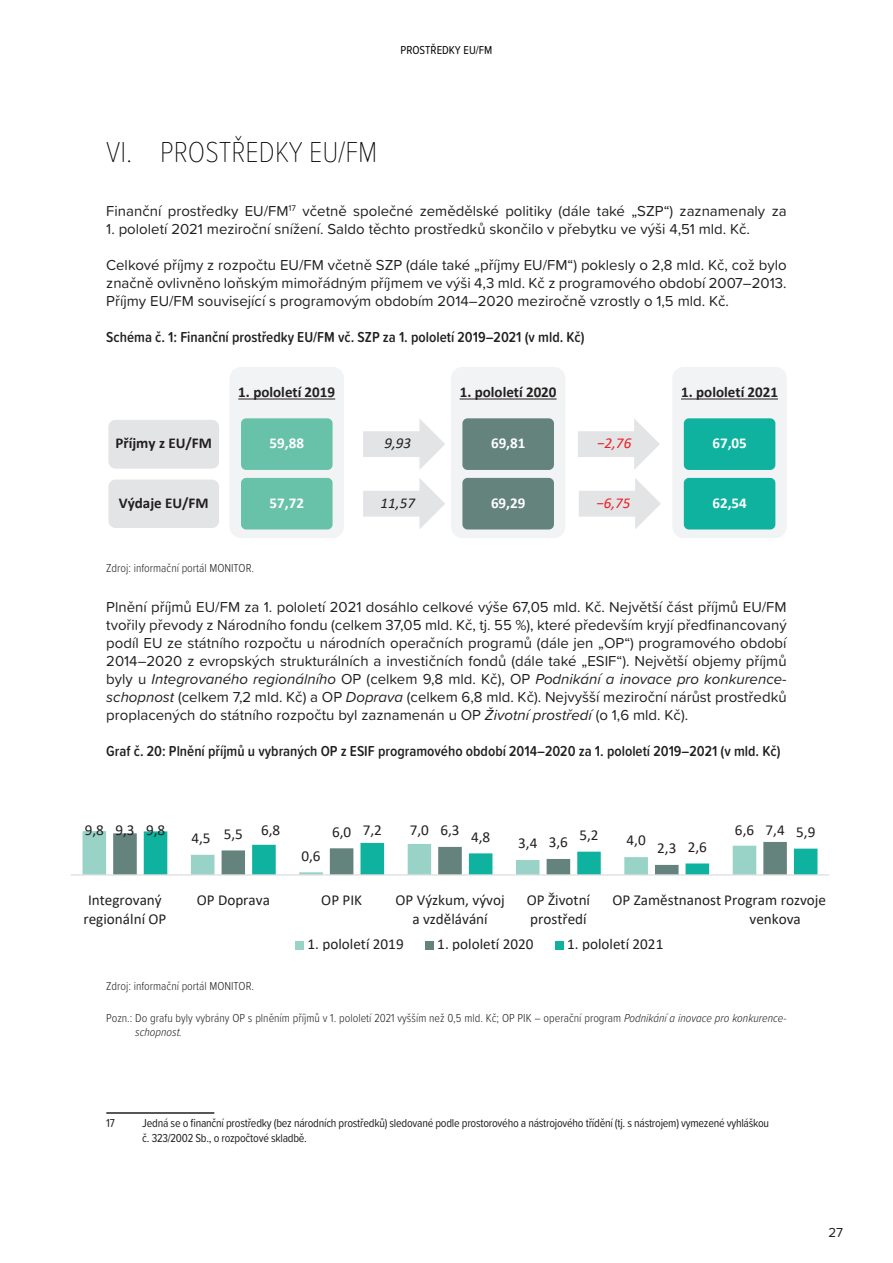
<style>
.page{position:relative;width:893px;height:1263px;background:#fff}
.page>*{position:absolute;margin:0;border:0;box-sizing:border-box;transform-origin:0 0}
.nadpis_1_urovně_-_li{font:100 30px "Proxima Soft Cond";color:#040503}
.t1{font:15.15px/18.5px "Calibri";color:#231f20;text-align:center}
.text_normal_10_b{font:15px/18px "Proxima Soft";color:#231f20;text-align:justify}
.tabulka_nadpis{font:600 15px "Proxima Soft Cond";color:#231f20}
.t2{font:700 15px "Calibri";color:#231f20}
.t3{font:700 15px "Calibri";color:#fff}
.t4{font:italic 15px "Calibri";color:#ee1d23}
.t5{font:italic 15px "Calibri";color:#231f20}
.t6{font:13.5px "Proxima Soft";color:#231f20}
.zdroje{font:300 12px/13.8px "Proxima Soft Cond";color:#231f20}
.poznámky_pod_čarou{font:12px "Proxima Soft Cond";letter-spacing:-.02em;color:#231f20}
.t7{font:12px "Proxima Soft Cond";color:#040503}
.s1{font-style:italic}
</style>
<div class="page">
<hr style="left:106px;top:1112px;width:108px;height:2px;background:#231f20">
<div style="left:105px;top:417px;width:117px;height:55px;background:#e3e4e6;border:3px solid #fff;border-radius:9px"></div>
<div style="left:105px;top:477px;width:117px;height:54px;background:#e3e4e6;border:3px solid #fff;border-radius:9px"></div>
<div style="left:230px;top:367px;width:114px;height:171px;background:#f2f3f4;border-radius:11px"></div>
<svg style="left:238px;top:398px;width:97px;height:1px"></svg>
<div style="left:241px;top:418px;width:92px;height:52px;background:#68c2a9;border-radius:5px"></div>
<div style="left:241px;top:478px;width:92px;height:51px;background:#68c2a9;border-radius:5px"></div>
<svg style="left:363px;top:419px;width:82px;height:51px"></svg>
<svg style="left:363px;top:478px;width:82px;height:51px"></svg>
<div style="left:451px;top:367px;width:114px;height:171px;background:#f2f3f4;border-radius:11px"></div>
<svg style="left:460px;top:398px;width:97px;height:1px"></svg>
<div style="left:462px;top:418px;width:92px;height:52px;background:#64837d;border-radius:5px"></div>
<div style="left:462px;top:478px;width:92px;height:51px;background:#64837d;border-radius:5px"></div>
<svg style="left:578px;top:419px;width:82px;height:51px"></svg>
<svg style="left:579px;top:478px;width:82px;height:51px"></svg>
<div style="left:672px;top:367px;width:115px;height:171px;background:#f2f3f4;border-radius:11px"></div>
<svg style="left:681px;top:398px;width:97px;height:1px"></svg>
<div style="left:684px;top:418px;width:91px;height:52px;background:#0fb29e;border-radius:5px"></div>
<div style="left:684px;top:478px;width:91px;height:51px;background:#0fb29e;border-radius:5px"></div>
<svg style="left:83px;top:831px;width:734px;height:43px"></svg>
<hr style="left:71px;top:874px;width:758px;height:1px;background:#dcdddf">
<div style="left:296px;top:941px;width:8px;height:8px;background:#99d2c6"></div>
<div style="left:425px;top:941px;width:9px;height:8px;background:#64837d"></div>
<div style="left:555px;top:941px;width:8px;height:8px;background:#0fb29e"></div>
<p class="t7" style="left:400px;top:41px;width:93px">PROSTŘEDKY EU/FM</p>
<p class="nadpis_1_urovně_-_li" style="left:106px;top:130px;width:273px">VI. PROSTŘEDKY EU/FM</p>
<p class="text_normal_10_b" style="left:106px;top:201px;width:682px">Finanční prostředky EU/FM<sup>17</sup> včetně společné zemědělské politiky (dále také „SZP“) zaznamenaly za</p>
<p class="text_normal_10_b" style="left:106px;top:219px;width:645px">1. pololetí 2021 meziroční snížení. Saldo těchto prostředků skončilo v přebytku ve výši 4,51 mld. Kč.</p>
<p class="text_normal_10_b" style="left:106px;top:255px;width:682px">Celkové příjmy z rozpočtu EU/FM včetně SZP (dále také „příjmy EU/FM“) poklesly o 2,8 mld. Kč, což bylo značně ovlivněno loňským mimořádným příjmem ve výši 4,3 mld. Kč z programového období 2007–2013.<br>Příjmy EU/FM související s programovým obdobím 2014–2020 meziročně vzrostly o 1,5 mld. Kč.</p>
<p class="tabulka_nadpis" style="left:106px;top:326px;width:480px">Schéma č. 1: Finanční prostředky EU/FM vč. SZP za 1. pololetí 2019–2021 (v mld. Kč)</p>
<p class="t2" style="left:115px;top:433px;width:98px">Příjmy z EU/FM</p>
<p class="t2" style="left:119px;top:492px;width:91px">Výdaje EU/FM</p>
<p class="t2" style="left:238px;top:381px;width:98px">1. pololetí 2019</p>
<p class="t3" style="left:270px;top:433px;width:36px">59,88</p>
<p class="t3" style="left:270px;top:492px;width:36px">57,72</p>
<p class="t5" style="left:384px;top:433px;width:28px">9,93</p>
<p class="t5" style="left:381px;top:492px;width:36px">11,57</p>
<p class="t2" style="left:460px;top:381px;width:98px">1. pololetí 2020</p>
<p class="t3" style="left:491px;top:433px;width:36px">69,81</p>
<p class="t3" style="left:491px;top:492px;width:36px">69,29</p>
<p class="t4" style="left:597px;top:433px;width:36px">−2,76</p>
<p class="t4" style="left:596px;top:492px;width:36px">−6,75</p>
<p class="t2" style="left:681px;top:381px;width:99px">1. pololetí 2021</p>
<p class="t3" style="left:712px;top:433px;width:36px">67,05</p>
<p class="t3" style="left:712px;top:492px;width:36px">62,54</p>
<p class="zdroje" style="left:106px;top:560px;width:149px">Zdroj: informační portál MONITOR.</p>
<p class="text_normal_10_b" style="left:106px;top:597px;width:682px">Plnění příjmů EU/FM za 1. pololetí 2021 dosáhlo celkové výše 67,05 mld. Kč. Největší část příjmů EU/FM tvořily převody z Národního fondu (celkem 37,05 mld. Kč, tj. 55 %), které především kryjí předfinancovaný podíl EU ze státního rozpočtu u národních operačních programů (dále jen „OP“) programového období 2014–2020 z evropských strukturálních a investičních fondů (dále také „ESIF“). Největší objemy příjmů byly u <span class="s1">Integrovaného regionálního</span> OP (celkem 9,8 mld. Kč), OP <span class="s1">Podnikání a inovace pro konkurence&shy;schopnost</span> (celkem 7,2 mld. Kč) a OP <span class="s1">Doprava</span> (celkem 6,8 mld. Kč). Nejvyšší meziroční nárůst prostředků proplacených do státního rozpočtu byl zaznamenán u OP <span class="s1">Životní prostředí</span> (o 1,6 mld. Kč).</p>
<p class="tabulka_nadpis" style="left:106px;top:740px;width:676px">Graf č. 20: Plnění příjmů u vybraných OP z ESIF programového období 2014–2020 za 1. pololetí 2019–2021 (v mld. Kč)</p>
<p class="t1" style="left:85px;top:820px;width:21px">9,8</p>
<p class="t1" style="left:115px;top:820px;width:21px">9,3</p>
<p class="t1" style="left:735px;top:820px;width:21px">6,6</p>
<p class="t1" style="left:146px;top:820px;width:21px">9,8</p>
<p class="t1" style="left:261px;top:820px;width:21px">6,8</p>
<p class="t1" style="left:363px;top:820px;width:21px">7,2</p>
<p class="t1" style="left:766px;top:820px;width:21px">7,4</p>
<p class="t1" style="left:410px;top:820px;width:21px">7,0</p>
<p class="t1" style="left:224px;top:824px;width:21px">5,5</p>
<p class="t1" style="left:332px;top:822px;width:21px">6,0</p>
<p class="t1" style="left:440px;top:821px;width:21px">6,3</p>
<p class="t1" style="left:471px;top:827px;width:21px">4,8</p>
<p class="t1" style="left:579px;top:825px;width:21px">5,2</p>
<p class="t1" style="left:191px;top:828px;width:21px">4,5</p>
<p class="t1" style="left:518px;top:834px;width:21px">3,4</p>
<p class="t1" style="left:627px;top:831px;width:21px">4,0</p>
<p class="t1" style="left:549px;top:833px;width:21px">3,6</p>
<p class="t1" style="left:657px;top:839px;width:21px">2,3</p>
<p class="t1" style="left:688px;top:837px;width:21px">2,6</p>
<p class="t1" style="left:301px;top:846px;width:21px">0,6</p>
<p class="t1" style="left:796px;top:822px;width:21px">5,9</p>
<p class="t1" style="left:83px;top:890px;width:85px">Integrovaný regionální OP</p>
<p class="t1" style="left:197px;top:890px;width:75px">OP Doprava</p>
<p class="t1" style="left:321px;top:890px;width:42px">OP PIK</p>
<p class="t1" style="left:395px;top:890px;width:111px">OP Výzkum, vývoj a vzdělávání</p>
<p class="t1" style="left:527px;top:890px;width:65px;text-align:left">OP Životní prostředí</p>
<p class="t1" style="left:749px;top:890px;width:78px;text-align:left;text-indent:-137px">OP Zaměstnanost Program rozvoje venkova</p>
<p class="t1" style="left:307px;top:935px;width:98px">1. pololetí 2019</p>
<p class="t1" style="left:437px;top:935px;width:98px">1. pololetí 2020</p>
<p class="t1" style="left:567px;top:935px;width:98px">1. pololetí 2021</p>
<p class="zdroje" style="left:106px;top:978px;width:149px">Zdroj: informační portál MONITOR.</p>
<p class="zdroje" style="left:135px;top:1010px;width:653px;text-indent:-29px">Pozn.: Do grafu byly vybrány OP s plněním příjmů v 1. pololetí 2021 vyšším než 0,5 mld. Kč; OP PIK – operační program <span class="s1">Podnikání a inovace pro konkurence&shy;schopnost.</span></p>
<p class="poznámky_pod_čarou" style="left:106px;top:1114px;width:10px">17</p>
<p class="poznámky_pod_čarou" style="left:142px;top:1114px;width:628px">Jedná se o finanční prostředky (bez národních prostředků) sledované podle prostorového a nástrojového třídění (tj. s nástrojem) vymezené vyhláškou</p>
<p class="poznámky_pod_čarou" style="left:142px;top:1129px;width:166px">č. 323/2002 Sb., o rozpočtové skladbě.</p>
<p class="t6" style="left:829px;top:1222px;width:16px">27</p>
</div>
